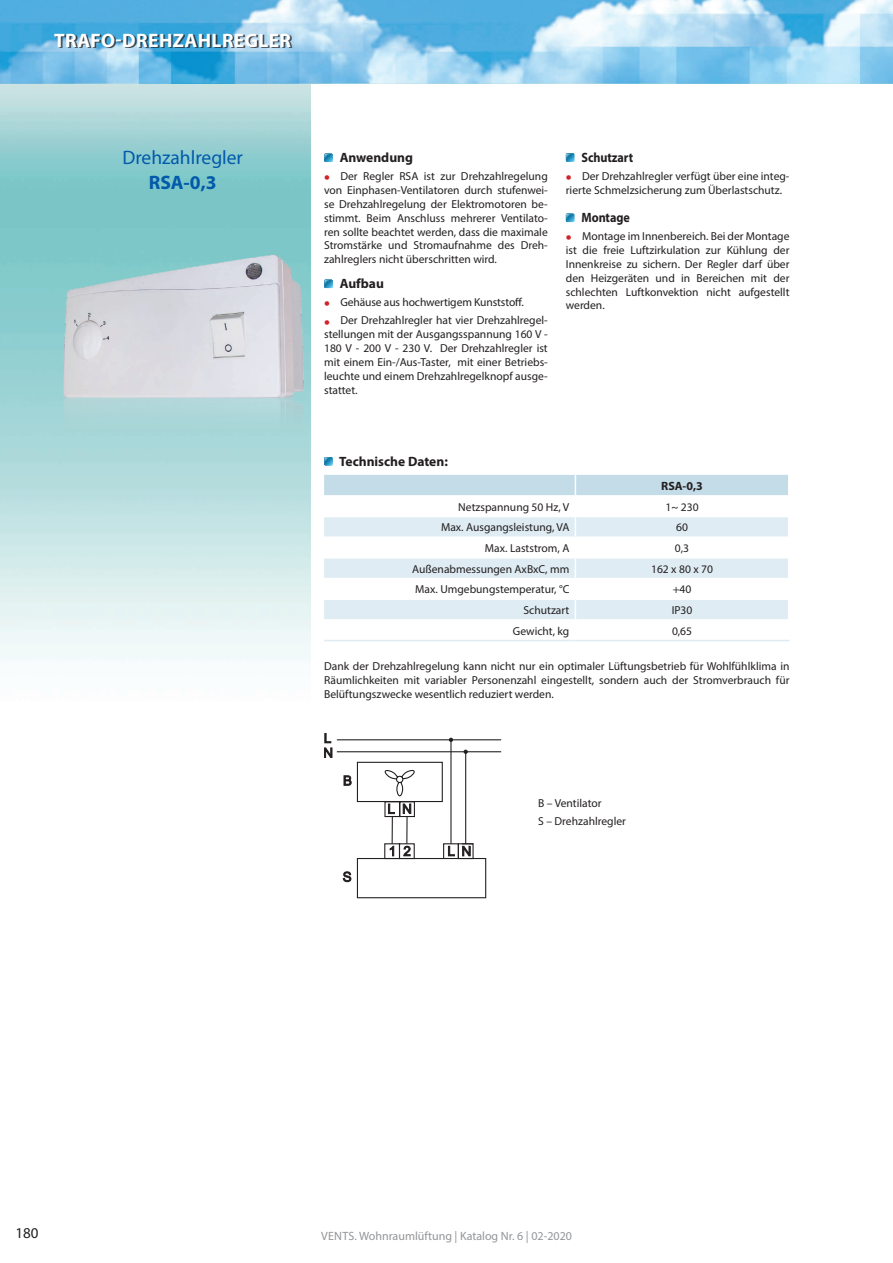
<style>
.page{position:relative;width:893px;height:1263px;background:#fff}
.page>*{position:absolute;margin:0;border:0;box-sizing:border-box;transform-origin:0 0}
.t1{font:700 19.5px "Myriad Pro";letter-spacing:.02em;color:#fff}
.t2{font:19.5px "Myriad Pro";color:#015aaa}
.t3{font:700 19.5px "Myriad Pro";color:#015aaa}
.t4{font:15px "Myriad Pro";color:#231f20}
.t5{font:700 13.5px "Myriad Pro";color:#231f20}
.t6{font:700 13.5px "Myriad Pro";color:#231f20;scale:.9 1}
.t7{font:12px "Myriad Pro";color:#939598}
.t8{font:700 12px "Myriad Pro";color:#231f20}
.t9{font:11.55px/13.8px "Myriad Pro";color:#231f20;text-align:justify}
.s1{font-weight:700;font-size:17.4px;color:#d1232a}
</style>
<div class="page">
<img style="left:0;top:83px;width:311px;height:578px">
<img style="left:0;top:0;width:893px;height:83px">
<div style="left:56px;top:34px;width:236px;height:14px;background:#231f20;opacity:.75"></div>
<img style="left:55px;top:241px;width:256px;height:282px">
<hr style="left:337px;top:751px;width:164px;height:1px;background:#231f20">
<hr style="left:337px;top:739px;width:164px;height:1px;background:#231f20">
<svg style="left:324px;top:733px;width:8px;height:25px"></svg>
<div style="left:357px;top:762px;width:86px;height:40px;border:1px solid #231f20"></div>
<svg style="left:343px;top:775px;width:9px;height:11px"></svg>
<svg style="left:384px;top:737px;width:90px;height:121px"></svg>
<div style="left:357px;top:858px;width:129px;height:40px;border:1px solid #231f20"></div>
<svg style="left:343px;top:871px;width:8px;height:11px"></svg>
<svg style="left:324px;top:153px;width:9px;height:9px"></svg>
<svg style="left:324px;top:279px;width:9px;height:9px"></svg>
<svg style="left:566px;top:153px;width:8px;height:9px"></svg>
<svg style="left:566px;top:213px;width:8px;height:9px"></svg>
<svg style="left:324px;top:475px;width:464px;height:144px"></svg>
<hr style="left:324px;top:640px;width:251px;height:1px;background:#dfecf3">
<hr style="left:575px;top:640px;width:214px;height:1px;background:#dfecf3">
<svg style="left:324px;top:457px;width:9px;height:8px"></svg>
<h1 class="t1" style="left:54px;top:27px;width:238px">TRAFO-DREHZAHLREGLER</h1>
<h1 class="t2" style="left:122px;top:145px;width:122px">Drehzahlregler</h1>
<h1 class="t3" style="left:149px;top:170px;width:69px">RSA-0,3</h1>
<p class="t5" style="left:340px;top:149px;width:75px">Anwendung</p>
<p class="t9" style="left:324px;top:169px;width:225px"><span class="s1">•</span> Der Regler RSA ist zur Drehzahlregelung von Einphasen-Ventilatoren durch stufenwei&shy;se Drehzahlregelung der Elektromotoren be&shy;stimmt. Beim Anschluss mehrerer Ventilato&shy;ren sollte beachtet werden, dass die maximale Stromstärke und Stromaufnahme des Dreh&shy;zahlreglers nicht überschritten wird.</p>
<p class="t5" style="left:340px;top:275px;width:46px">Aufbau</p>
<p class="t9" style="left:324px;top:295px;width:201px"><span class="s1">•</span> Gehäuse aus hochwertigem Kunststoff.</p>
<p class="t9" style="left:324px;top:313px;width:225px"><span class="s1">•</span> Der Drehzahlregler hat vier Drehzahlregel&shy;stellungen mit der Ausgangsspannung 160 V - 180 V - 200 V - 230 V. Der Drehzahlregler ist mit einem Ein-/Aus-Taster, mit einer Betriebs&shy;leuchte und einem Drehzahlregelknopf ausge&shy;stattet.</p>
<p class="t6" style="left:581px;top:148px;width:59px">Schutzart</p>
<p class="t9" style="left:566px;top:169px;width:225px"><span class="s1">•</span> Der Drehzahlregler verfügt über eine integ&shy;rierte Schmelzsicherung zum Überlastschutz.</p>
<p class="t6" style="left:581px;top:209px;width:55px">Montage</p>
<p class="t9" style="left:566px;top:229px;width:225px"><span class="s1">•</span> Montage im Innenbereich. Bei der Montage ist die freie Luftzirkulation zur Kühlung der Innenkreise zu sichern. Der Regler darf über den Heizgeräten und in Bereichen mit der schlechten Luftkonvektion nicht aufgestellt werden.</p>
<p class="t5" style="left:339px;top:452px;width:110px">Technische Daten:</p>
<p class="t8" style="left:661px;top:478px;width:43px">RSA-0,3</p>
<p class="t9" style="left:458px;top:500px;width:113px">Netzspannung 50 Hz, V</p>
<p class="t9" style="left:666px;top:500px;width:35px">1~ 230</p>
<p class="t9" style="left:441px;top:520px;width:130px">Max. Ausgangsleistung, VA</p>
<p class="t9" style="left:676px;top:520px;width:13px">60</p>
<p class="t9" style="left:485px;top:541px;width:86px">Max. Laststrom, A</p>
<p class="t9" style="left:675px;top:541px;width:16px">0,3</p>
<p class="t9" style="left:412px;top:562px;width:159px">Außenabmessungen AxBxC, mm</p>
<p class="t9" style="left:651px;top:562px;width:63px">162 x 80 x 70</p>
<p class="t9" style="left:415px;top:582px;width:156px">Max. Umgebungstemperatur, °C</p>
<p class="t9" style="left:673px;top:582px;width:20px">+40</p>
<p class="t9" style="left:523px;top:603px;width:47px">Schutzart</p>
<p class="t9" style="left:672px;top:603px;width:22px">IP30</p>
<p class="t9" style="left:513px;top:624px;width:58px">Gewicht, kg</p>
<p class="t9" style="left:672px;top:624px;width:22px">0,65</p>
<p class="t9" style="left:324px;top:659px;width:467px">Dank der Drehzahlregelung kann nicht nur ein optimaler Lüftungsbetrieb für Wohlfühlklima in Räumlichkeiten mit variabler Personenzahl eingestellt, sondern auch der Stromverbrauch für Belüftungszwecke wesentlich reduziert werden.</p>
<p class="t9" style="left:538px;top:794px;width:89px;line-height:18.1px">B – Ventilator<br>S – Drehzahlregler</p>
<p class="t4" style="left:15px;top:1224px;width:25px">180</p>
<p class="t7" style="left:321px;top:1229px;width:252px">VENTS. Wohnraumlüftung | Katalog Nr. 6 | 02-2020</p>
</div>
